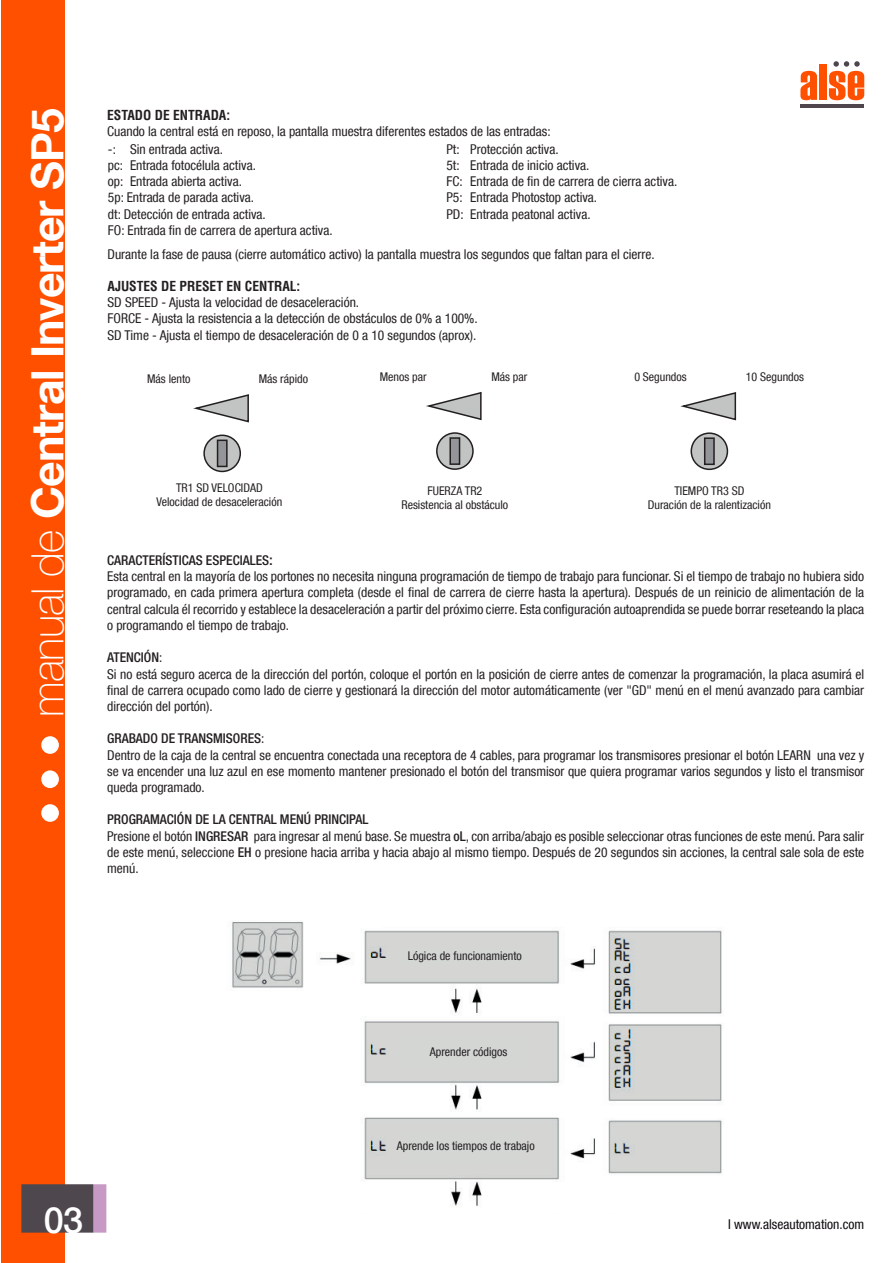
<style>
.page{position:relative;width:893px;height:1263px;background:#fff}
.page>*{position:absolute;margin:0;border:0;box-sizing:border-box;transform-origin:0 0}
.t1{font:700 44.55px "Helvetica Neue LT Com";letter-spacing:-.02em;color:#fff}
.t2{font:500 36px "Helvetica Neue LT Com";color:#fff}
.t3{font:condensed 13.5px/16.2px "Helvetica Neue LT Com";color:#231f20}
.t4{font:700 condensed 13.5px "Helvetica LT Std";color:#231f20}
.t5{font:condensed 13.5px "Helvetica Neue LT Com";color:#0c090d}
.t6{font:condensed 12px/14.4px "Helvetica Neue LT Com";color:#231f20;text-align:center}
.s1{font-weight:100}
.s2{font-weight:500}
.s3{font-family:"Helvetica LT Std";font-weight:700}
</style>
<div class="page">
<svg style="left:193px;top:394px;width:56px;height:29px"></svg>
<svg style="left:204px;top:435px;width:36px;height:36px"></svg>
<div style="left:203px;top:434px;width:38px;height:38px;border:2px solid #231f20;border-radius:50%"></div>
<div style="left:217px;top:440px;width:11px;height:27px;background:#939598;border:2px solid #231f20"></div>
<svg style="left:426px;top:391px;width:56px;height:30px"></svg>
<div style="left:437px;top:433px;width:36px;height:36px;background:#c2c3c3;border-radius:50%"></div>
<div style="left:436px;top:432px;width:38px;height:38px;border:2px solid #231f20;border-radius:50%"></div>
<div style="left:449px;top:437px;width:11px;height:28px;background:#939598;border:2px solid #231f20"></div>
<svg style="left:680px;top:392px;width:57px;height:29px"></svg>
<div style="left:691px;top:433px;width:36px;height:36px;background:#c2c3c3;border-radius:50%"></div>
<div style="left:690px;top:432px;width:38px;height:38px;border:2px solid #231f20;border-radius:50%"></div>
<div style="left:704px;top:437px;width:11px;height:28px;background:#939598;border:2px solid #231f20"></div>
<div style="left:2px;top:0;width:63px;height:1263px;background:#ff5000"></div>
<hr style="left:800px;top:104px;width:64px;height:4px;background:#4e464c">
<svg style="left:800px;top:71px;width:17px;height:29px"></svg>
<div style="left:819px;top:64px;width:8px;height:36px;background:#ff5000"></div>
<svg style="left:829px;top:61px;width:35px;height:39px"></svg>
<div style="left:93px;top:1184px;width:13px;height:48px;background:#c79ac6"></div>
<div style="left:21px;top:1184px;width:72px;height:48px;background:#4e484e"></div>
<div style="left:41px;top:804px;width:18px;height:18px;background:#fff;border-radius:50%"></div>
<div style="left:41px;top:770px;width:18px;height:18px;background:#fff;border-radius:50%"></div>
<div style="left:41px;top:736px;width:18px;height:18px;background:#fff;border-radius:50%"></div>
<img style="left:232px;top:921px;width:492px;height:285px">
<div style="left:309px;top:899px;width:73px;height:29px;background:#fff"></div>
<div style="left:398px;top:949px;width:130px;height:17px;background:#d4d6d4"></div>
<div style="left:398px;top:1035px;width:130px;height:33px;background:#d4d6d4"></div>
<div style="left:404px;top:1131px;width:118px;height:33px;background:#d4d6d4"></div>
<h1 class="t1" style="left:20px;top:717px;width:610px;rotate:-90deg"><span class="s1">manual de</span> Central Inverter SP5</h1>
<p class="t4" style="left:107px;top:106px;width:125px">ESTADO DE ENTRADA:</p>
<p class="t3" style="left:107px;top:123px;width:445px">Cuando la central está en reposo, la pantalla muestra diferentes estados de las entradas:</p>
<p class="t3" style="left:108px;top:141px;width:116px">-: Sin entrada activa.</p>
<p class="t3" style="left:446px;top:141px;width:114px">Pt: Protección activa.</p>
<p class="t3" style="left:108px;top:157px;width:149px">pc: Entrada fotocélula activa.</p>
<p class="t3" style="left:446px;top:157px;width:144px">5t: Entrada de inicio activa.</p>
<p class="t3" style="left:108px;top:173px;width:135px">op: Entrada abierta activa.</p>
<p class="t3" style="left:446px;top:173px;width:232px">FC: Entrada de fin de carrera de cierra activa.</p>
<p class="t3" style="left:108px;top:189px;width:148px">5p: Entrada de parada activa.</p>
<p class="t3" style="left:446px;top:189px;width:152px">P5: Entrada Photostop activa.</p>
<p class="t3" style="left:108px;top:206px;width:159px">dt: Detección de entrada activa.</p>
<p class="t3" style="left:446px;top:206px;width:146px">PD: Entrada peatonal activa.</p>
<p class="t3" style="left:108px;top:218px;width:549px;line-height:23.7px">FO: Entrada fin de carrera de apertura activa.<br>Durante la fase de pausa (cierre automático activo) la pantalla muestra los segundos que faltan para el cierre.</p>
<p class="t4" style="left:108px;top:278px;width:194px">AJUSTES DE PRESET EN CENTRAL:</p>
<p class="t3" style="left:108px;top:294px;width:372px">SD SPEED - Ajusta la velocidad de desaceleración.<br>FORCE - Ajusta la resistencia a la detección de obstáculos de 0% a 100%.<br>SD Time - Ajusta el tiempo de desaceleración de 0 a 10 segundos (aprox).</p>
<p class="t6" style="left:259px;top:372px;width:51px">Más rápido</p>
<p class="t6" style="left:147px;top:372px;width:45px">Más lento</p>
<p class="t6" style="left:491px;top:369px;width:37px">Más par</p>
<p class="t6" style="left:380px;top:369px;width:48px">Menos par</p>
<p class="t6" style="left:746px;top:370px;width:60px">10 Segundos</p>
<p class="t6" style="left:634px;top:370px;width:54px">0 Segundos</p>
<p class="t6" style="left:156px;top:480px;width:127px">TR1 SD VELOCIDAD<br>Velocidad de desaceleración</p>
<p class="t6" style="left:401px;top:483px;width:108px">FUERZA TR2<br>Resistencia al obstáculo</p>
<p class="t6" style="left:648px;top:483px;width:125px">TIEMPO TR3 SD<br>Duración de la ralentización</p>
<p class="t3" style="left:107px;top:552px;width:759px"><span class="s2">CARACTERÍSTICAS ESPECIALES</span><span class="s3">:<br></span>Esta central en la mayoría de los portones no necesita ninguna programación de tiempo de trabajo para funcionar. Si el tiempo de trabajo no hubiera sido programado, en cada primera apertura completa (desde el final de carrera de cierre hasta la apertura). Después de un reinicio de alimentación de la central calcula él recorrido y establece la desaceleración a partir del próximo cierre. Esta configuración autoaprendida se puede borrar reseteando la placa o programando el tiempo de trabajo.</p>
<p class="t3" style="left:107px;top:649px;width:759px"><span class="s2">ATENCIÓN</span>:<br>Si no está seguro acerca de la dirección del portón, coloque el portón en la posición de cierre antes de comenzar la programación, la placa asumirá el final de carrera ocupado como lado de cierre y gestionará la dirección del motor automáticamente (ver "GD" menú en el menú avanzado para cambiar dirección del portón).</p>
<p class="t3" style="left:107px;top:730px;width:759px"><span class="s2">GRABADO DE TRANSMISORES</span>:<br>Dentro de la caja de la central se encuentra conectada una receptora de 4 cables, para programar los transmisores presionar el botón LEARN una vez y se va encender una luz azul en ese momento mantener presionado el botón del transmisor que quiera programar varios segundos y listo el transmisor queda programado.</p>
<p class="t3" style="left:107px;top:811px;width:758px"><span class="s2">PROGRAMACIÓN DE LA CENTRAL MENÚ PRINCIPAL<br></span>Presione el botón <span class="s2">INGRESAR</span> para ingresar al menú base. Se muestra <span class="s2">oL</span>, con arriba/abajo es posible seleccionar otras funciones de este menú. Para salir de este menú, seleccione <span class="s2">EH</span> o presione hacia arriba y hacia abajo al mismo tiempo. Después de 20 segundos sin acciones, la central sale sola de este menú.</p>
<p class="t6" style="left:408px;top:949px;width:116px">Lógica de funcionamiento</p>
<p class="t6" style="left:430px;top:1044px;width:79px">Aprender códigos</p>
<p class="t6" style="left:397px;top:1139px;width:140px">Aprende los tiempos de trabajo</p>
<h2 class="t2" style="left:44px;top:1199px;width:41px">03</h2>
<p class="t5" style="left:728px;top:1216px;width:138px">I www.alseautomation.com</p>
</div>
